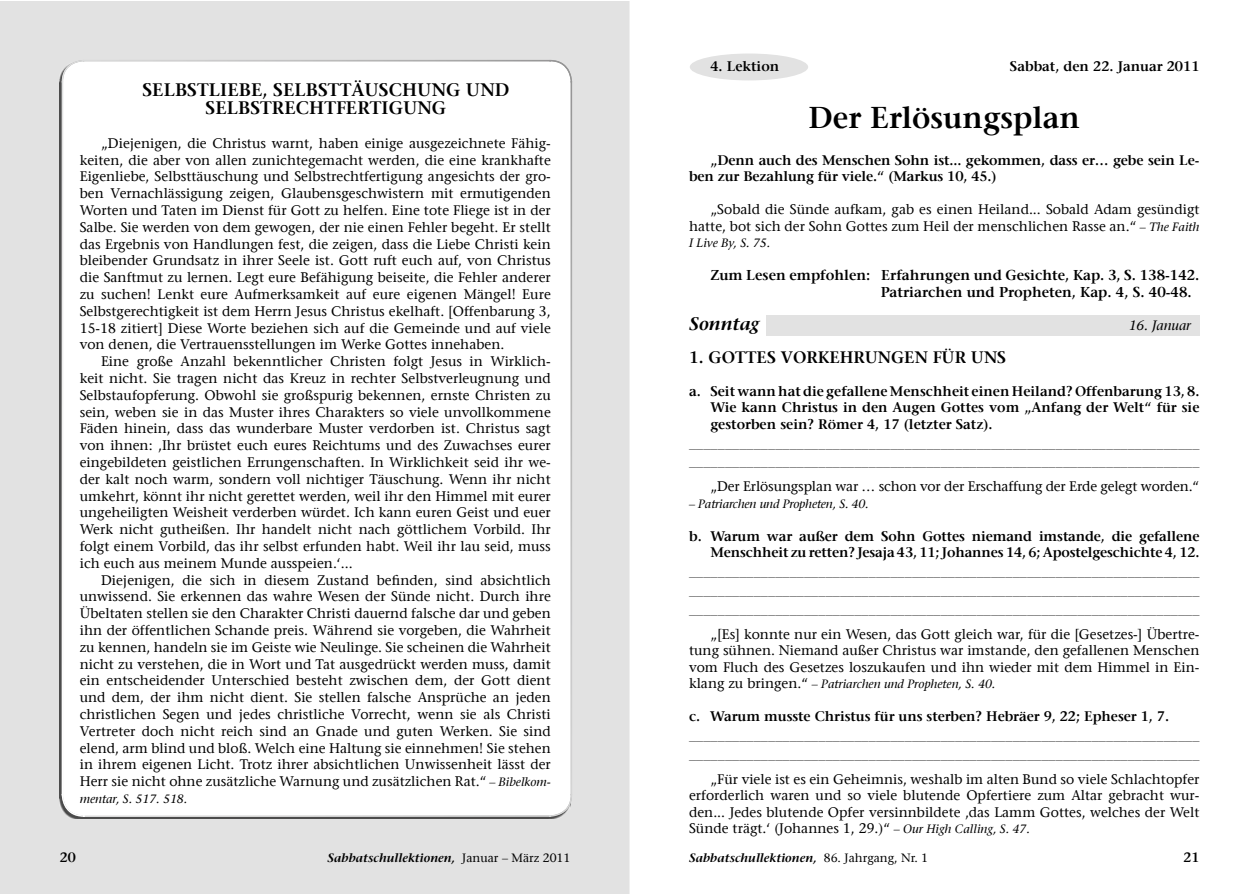
<style>
.page{position:relative;width:1259px;height:894px;background:#fff}
.page>*{position:absolute;margin:0;border:0;box-sizing:border-box;transform-origin:0 0}
.t1{font:600 30px "Stone Serif";color:#000}
.t2{font:600 18px/18px "Stone Serif";letter-spacing:.005em;color:#000;text-align:center}
.t3{font:italic 600 18px "Stone Serif";color:#000}
.t4{font:600 16.5px "Stone Serif";color:#000}
.t5{font:14.25px/18.8px "Stone Serif";color:#626262}
.t6{font:600 14.25px/16.5px "Stone Serif";color:#000}
.t7{font:13.8px/16.8px "Stone Serif";color:#000;text-align:justify}
.t8{font:600 13.8px/16.5px "Stone Serif";letter-spacing:-.01em;color:#000}
.t9{font:italic 13.5px "Stone Serif";color:#000}
.t10{font:600 13.5px "Stone Serif";color:#000}
.t11{font:italic 12px "Stone Serif";color:#000}
.t12{font:italic 600 12px "Stone Serif";color:#000}
.s1{font-style:italic;font-size:12px}
.s2{font-weight:400;font-style:normal}
.s3{font-style:normal;font-size:13.8px}
</style>
<div class="page">
<div style="left:1px;top:1px;width:628px;height:892px;background:#e2e2e2"></div>
<svg style="left:62px;top:60px;width:510px;height:757px"></svg>
<div style="left:765px;top:316px;width:434px;height:20px;background:#e2e2e2"></div>
<div style="left:690px;top:54px;width:118px;height:26px;background:#e2e2e2;border-radius:50%"></div>
<h2 class="t2" style="left:142px;top:83px;width:368px">SELBSTLIEBE, SELBSTTÄUSCHUNG UND<br>SELBSTRECHTFERTIGUNG</h2>
<p class="t7" style="left:80px;top:136px;width:472px;text-indent:21px">„Diejenigen, die Christus warnt, haben einige ausgezeichnete Fähig&shy;keiten, die aber von allen zunichtegemacht werden, die eine krankhafte Eigenliebe, Selbsttäuschung und Selbstrechtfertigung angesichts der gro&shy;ben Vernachlässigung zeigen, Glaubensgeschwistern mit ermutigenden Worten und Taten im Dienst für Gott zu helfen. Eine tote Fliege ist in der Salbe. Sie werden von dem gewogen, der nie einen Fehler begeht. Er stellt das Ergebnis von Handlungen fest, die zeigen, dass die Liebe Christi kein bleibender Grundsatz in ihrer Seele ist. Gott ruft euch auf, von Christus die Sanftmut zu lernen. Legt eure Befähigung beiseite, die Fehler anderer zu suchen! Lenkt eure Aufmerksamkeit auf eure eigenen Mängel! Eure Selbstgerechtigkeit ist dem Herrn Jesus Christus ekelhaft. [Offenbarung 3, 15-18 zitiert] Diese Worte beziehen sich auf die Gemeinde und auf viele von denen, die Vertrauensstellungen im Werke Gottes innehaben.</p>
<p class="t7" style="left:80px;top:354px;width:472px;text-indent:21px">Eine große Anzahl bekenntlicher Christen folgt Jesus in Wirklich&shy;keit nicht. Sie tragen nicht das Kreuz in rechter Selbstverleugnung und Selbstaufopferung. Obwohl sie großspurig bekennen, ernste Christen zu sein, weben sie in das Muster ihres Charakters so viele unvollkommene Fäden hinein, dass das wunderbare Muster verdorben ist. Christus sagt von ihnen: ‚Ihr brüstet euch eures Reichtums und des Zuwachses eurer eingebildeten geistlichen Errungenschaften. In Wirklichkeit seid ihr we&shy;der kalt noch warm, sondern voll nichtiger Täuschung. Wenn ihr nicht umkehrt, könnt ihr nicht gerettet werden, weil ihr den Himmel mit eurer ungeheiligten Weisheit verderben würdet. Ich kann euren Geist und euer Werk nicht gutheißen. Ihr handelt nicht nach göttlichem Vorbild. Ihr folgt einem Vorbild, das ihr selbst erfunden habt. Weil ihr lau seid, muss ich euch aus meinem Munde ausspeien.‘...</p>
<p class="t7" style="left:80px;top:573px;width:472px;text-indent:21px">Diejenigen, die sich in diesem Zustand befinden, sind absichtlich unwissend. Sie erkennen das wahre Wesen der Sünde nicht. Durch ihre Übeltaten stellen sie den Charakter Christi dauernd falsche dar und geben ihn der öffentlichen Schande preis. Während sie vorgeben, die Wahrheit zu kennen, handeln sie im Geiste wie Neulinge. Sie scheinen die Wahrheit nicht zu verstehen, die in Wort und Tat ausgedrückt werden muss, damit ein entscheidender Unterschied besteht zwischen dem, der Gott dient und dem, der ihm nicht dient. Sie stellen falsche Ansprüche an jeden christlichen Segen und jedes christliche Vorrecht, wenn sie als Christi Vertreter doch nicht reich sind an Gnade und guten Werken. Sie sind elend, arm blind und bloß. Welch eine Haltung sie einnehmen! Sie stehen in ihrem eigenen Licht. Trotz ihrer absichtlichen Unwissenheit lässt der Herr sie nicht ohne zusätzliche Warnung und zusätzlichen Rat.“ <span class="s1">– Bibelkom-</span></p>
<p class="t11" style="left:80px;top:794px;width:109px">mentar, S. 517. 518.</p>
<p class="t10" style="left:60px;top:853px;width:18px">20</p>
<p class="t12" style="left:327px;top:854px;width:244px">Sabbatschullektionen, <span class="s2">Januar – März 2011</span></p>
<p class="t8" style="left:710px;top:59px;width:70px">4. Lektion</p>
<p class="t8" style="left:1010px;top:59px;width:191px">Sabbat, den 22. Januar 2011</p>
<h1 class="t1" style="left:808px;top:106px;width:273px">Der Erlösungsplan</h1>
<p class="t8" style="left:689px;top:153px;width:512px;text-indent:21px">„Denn auch des Menschen Sohn ist... gekommen, dass er… gebe sein Le&shy;ben zur Bezahlung für viele.“ (Markus 10, 45.)</p>
<p class="t7" style="left:689px;top:203px;width:512px;text-align:right">„Sobald die Sünde aufkam, gab es einen Heiland... Sobald Adam gesündigt hatte, bot sich der Sohn Gottes zum Heil der menschlichen Rasse an.“ <span class="s1">– The Faith</span></p>
<p class="t11" style="left:689px;top:239px;width:83px">I Live By, S. 75.</p>
<p class="t6" style="left:880px;top:269px;width:320px;text-indent:-170px">Zum Lesen empfohlen: Erfahrungen und Gesichte, Kap. 3, S. 138-142.<br>Patriarchen und Propheten, Kap. 4, S. 40-48.</p>
<h2 class="t3" style="left:689px;top:317px;width:72px">Sonntag</h2>
<p class="t9" style="left:1128px;top:320px;width:64px">16. Januar</p>
<p class="t4" style="left:689px;top:351px;width:318px">1. GOTTES VORKEHRUNGEN FÜR UNS</p>
<p class="t8" style="left:710px;top:384px;width:490px;text-align:justify;text-indent:-21px">a. Seit wann hat die gefallene Menschheit einen Heiland? Offenbarung 13, 8.<br>Wie kann Christus in den Augen Gottes vom „Anfang der Welt“ für sie gestorben sein? Römer 4, 17 (letzter Satz).</p>
<p class="t5" style="left:689px;top:435px;width:512px">_______________________________________________________________________ _______________________________________________________________________</p>
<p class="t7" style="left:710px;top:480px;width:490px">„Der Erlösungsplan war … schon vor der Erschaffung der Erde gelegt worden.“</p>
<p class="t11" style="left:689px;top:499px;width:181px">– Patriarchen und Propheten, S. 40.</p>
<p class="t8" style="left:689px;top:529px;width:512px;text-align:right">b. Warum war außer dem Sohn Gottes niemand imstande, die gefallene<br>Menschheit zu retten? Jesaja 43, 11; Johannes 14, 6; Apostelgeschichte 4, 12.</p>
<p class="t5" style="left:689px;top:563px;width:512px;text-align:justify">_______________________________________________________________________ _______________________________________________________________________ _______________________________________________________________________</p>
<p class="t7" style="left:689px;top:627px;width:512px;text-indent:21px">„[Es] konnte nur ein Wesen, das Gott gleich war, für die [Gesetzes-] Übertre&shy;tung sühnen. Niemand außer Christus war imstande, den gefallenen Menschen vom Fluch des Gesetzes loszukaufen und ihn wieder mit dem Himmel in Ein-</p>
<p class="t11" style="left:689px;top:679px;width:308px"><span class="s3">klang zu bringen.“</span> – Patriarchen und Propheten, S. 40.</p>
<p class="t8" style="left:689px;top:709px;width:481px">c. Warum musste Christus für uns sterben? Hebräer 9, 22; Epheser 1, 7.</p>
<p class="t5" style="left:689px;top:727px;width:512px">_______________________________________________________________________ _______________________________________________________________________</p>
<p class="t7" style="left:689px;top:772px;width:512px;text-indent:21px">„Für viele ist es ein Geheimnis, weshalb im alten Bund so viele Schlachtopfer erforderlich waren und so viele blutende Opfertiere zum Altar gebracht wur&shy;den... Jedes blutende Opfer versinnbildete ‚das Lamm Gottes, welches der Welt Sünde trägt.‘ (Johannes 1, 29.)“ <span class="s1">– Our High Calling, S. 47.</span></p>
<p class="t12" style="left:689px;top:854px;width:241px">Sabbatschullektionen, <span class="s2">86. Jahrgang, Nr. 1</span></p>
<p class="t10" style="left:1183px;top:853px;width:18px">21</p>
</div>
